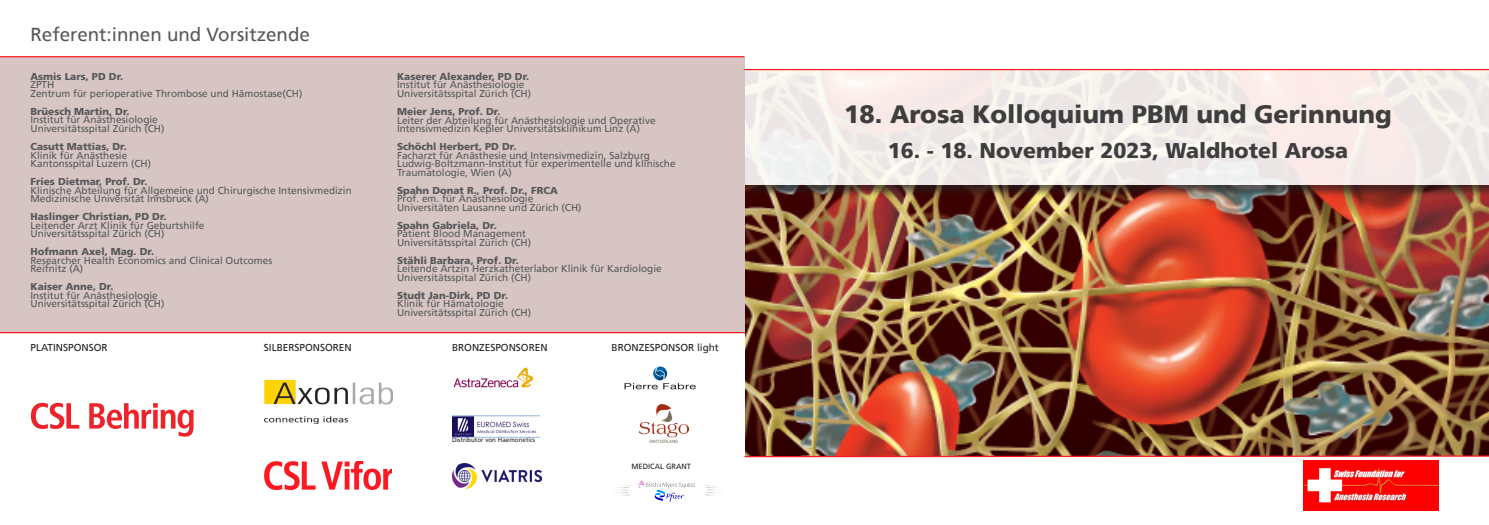
<style>
.page{position:relative;width:1489px;height:525px;background:#fff}
.page>*{position:absolute;margin:0;border:0;box-sizing:border-box;transform-origin:0 0}
.t1{font:900 25px "Frutiger";color:#3e3e3f}
.t2{font:900 21.25px "Frutiger";color:#3e3e3f}
.t3{font:18.75px "Frutiger";color:#57585a}
.t4{font:10px "Frutiger";color:#57585a}
.t5{font:900 10px "Frutiger";color:#57585a}
.t6{font:10px "Frutiger";color:#231f20}
.t7{font:7.5px "Frutiger";color:#231f20}
.t8{font:6.25px "Frutiger";color:#231f20}
</style>
<div class="page">
<div style="left:0;top:57px;width:744px;height:275px;background:#d6c5c2"></div>
<img style="left:1303px;top:460px;width:135px;height:50px">
<hr style="left:0;top:332px;width:1454px;height:1px;background:#fc1922">
<hr style="left:0;top:56px;width:744px;height:1px;background:#fc1922">
<img style="left:264px;top:461px;width:127px;height:28px">
<svg style="left:31px;top:402px;width:48px;height:26px"></svg>
<svg style="left:89px;top:403px;width:105px;height:33px"></svg>
<img style="left:453px;top:367px;width:81px;height:21px">
<img style="left:264px;top:380px;width:129px;height:43px">
<img style="left:452px;top:415px;width:87px;height:22px">
<img style="left:452px;top:463px;width:89px;height:24px">
<img style="left:619px;top:480px;width:97px;height:21px">
<img style="left:745px;top:198px;width:743px;height:256px">
<div style="left:745px;top:68px;width:743px;height:130px;background:#231f20;opacity:.75"></div>
<svg style="left:745px;top:68px;width:743px;height:116px;fill:#f4ebe8"></svg>
<hr style="left:744px;top:69px;width:744px;height:1px;background:#fc1922">
<img style="left:744px;top:454px;width:744px;height:3px">
<svg style="left:624px;top:366px;width:72px;height:23px"></svg>
<img style="left:639px;top:404px;width:49px;height:38px">
<p class="t3" style="left:30px;top:24px;width:281px">Referent:innen und Vorsitzende</p>
<p class="t5" style="left:30px;top:70px;width:94px">Asmis Lars, PD Dr.</p>
<p class="t4" style="left:30px;top:79px;width:25px">ZPTH</p>
<p class="t4" style="left:30px;top:88px;width:273px">Zentrum für perioperative Thrombose und Hämostase(CH)</p>
<p class="t5" style="left:30px;top:105px;width:101px">Brüesch Martin, Dr.</p>
<p class="t4" style="left:30px;top:114px;width:129px">Institut für Anästhesiologie</p>
<p class="t4" style="left:30px;top:123px;width:135px">Universitätsspital Zürich (CH)</p>
<p class="t5" style="left:30px;top:140px;width:98px">Casutt Mattias, Dr.</p>
<p class="t4" style="left:30px;top:149px;width:98px">Klinik für Anästhesie</p>
<p class="t4" style="left:30px;top:158px;width:122px">Kantonsspital Luzern (CH)</p>
<p class="t5" style="left:30px;top:175px;width:118px">Fries Dietmar, Prof. Dr.</p>
<p class="t4" style="left:30px;top:184px;width:323px">Klinische Abteilung für Allgemeine und Chirurgische Intensivmedizin</p>
<p class="t4" style="left:30px;top:193px;width:180px">Medizinische Universität Innsbruck (A)</p>
<p class="t5" style="left:30px;top:210px;width:138px">Haslinger Christian, PD Dr.</p>
<p class="t4" style="left:30px;top:219px;width:175px">Leitender Arzt Klinik für Geburtshilfe</p>
<p class="t4" style="left:30px;top:228px;width:135px">Universitätsspital Zürich (CH)</p>
<p class="t5" style="left:30px;top:245px;width:125px">Hofmann Axel, Mag. Dr.</p>
<p class="t4" style="left:30px;top:254px;width:243px">Researcher Health Economics and Clinical Outcomes</p>
<p class="t4" style="left:30px;top:263px;width:54px">Reifnitz (A)</p>
<p class="t5" style="left:30px;top:280px;width:84px">Kaiser Anne, Dr.</p>
<p class="t4" style="left:30px;top:289px;width:129px">Institut für Anästhesiologie</p>
<p class="t4" style="left:30px;top:298px;width:135px">Universitätsspital Zürich (CH)</p>
<p class="t5" style="left:397px;top:70px;width:134px">Kaserer Alexander, PD Dr.</p>
<p class="t4" style="left:397px;top:79px;width:129px">Institut für Anästhesiologie</p>
<p class="t4" style="left:397px;top:88px;width:135px">Universitätsspital Zürich (CH)</p>
<p class="t5" style="left:397px;top:105px;width:105px">Meier Jens, Prof. Dr.</p>
<p class="t4" style="left:397px;top:114px;width:260px">Leiter der Abteilung für Anästhesiologie und Operative</p>
<p class="t4" style="left:397px;top:123px;width:244px">Intensivmedizin Kepler Universitätsklinikum Linz (A)</p>
<p class="t5" style="left:397px;top:140px;width:121px">Schöchl Herbert, PD Dr.</p>
<p class="t4" style="left:397px;top:149px;width:254px">Facharzt für Anästhesie und Intensivmedizin, Salzburg</p>
<p class="t4" style="left:397px;top:158px;width:280px">Ludwig-Boltzmann-Institut für experimentelle und klinische</p>
<p class="t4" style="left:397px;top:167px;width:116px">Traumatologie, Wien (A)</p>
<p class="t5" style="left:397px;top:184px;width:162px">Spahn Donat R., Prof. Dr., FRCA</p>
<p class="t4" style="left:397px;top:193px;width:138px">Prof. em. für Anästhesiologie</p>
<p class="t4" style="left:397px;top:202px;width:186px">Universitäten Lausanne und Zürich (CH)</p>
<p class="t5" style="left:397px;top:219px;width:101px">Spahn Gabriela, Dr.</p>
<p class="t4" style="left:397px;top:228px;width:130px">Patient Blood Management</p>
<p class="t4" style="left:397px;top:237px;width:135px">Universitätsspital Zürich (CH)</p>
<p class="t5" style="left:397px;top:254px;width:123px">Stähli Barbara, Prof. Dr.</p>
<p class="t4" style="left:397px;top:263px;width:266px">Leitende Ärtzin Herzkatheterlabor Klinik für Kardiologie</p>
<p class="t4" style="left:397px;top:272px;width:135px">Universitätsspital Zürich (CH)</p>
<p class="t5" style="left:397px;top:289px;width:113px">Studt Jan-Dirk, PD Dr.</p>
<p class="t4" style="left:397px;top:298px;width:108px">Klinik für Hämatologie</p>
<p class="t4" style="left:397px;top:307px;width:135px">Universitätsspital Zürich (CH)</p>
<p class="t6" style="left:30px;top:342px;width:79px">PLATINSPONSOR</p>
<p class="t6" style="left:264px;top:342px;width:89px">SILBERSPONSOREN</p>
<p class="t6" style="left:452px;top:342px;width:97px">BRONZESPONSOREN</p>
<p class="t6" style="left:611px;top:342px;width:109px">BRONZESPONSOR light</p>
<p class="t8" style="left:452px;top:436px;width:85px">Distributor von Haemonetics</p>
<p class="t7" style="left:631px;top:461px;width:61px">MEDICAL GRANT</p>
<p class="t1" style="left:844px;top:99px;width:549px">18. Arosa Kolloquium PBM und Gerinnung</p>
<p class="t2" style="left:887px;top:137px;width:462px">16. - 18. November 2023, Waldhotel Arosa</p>
</div>
